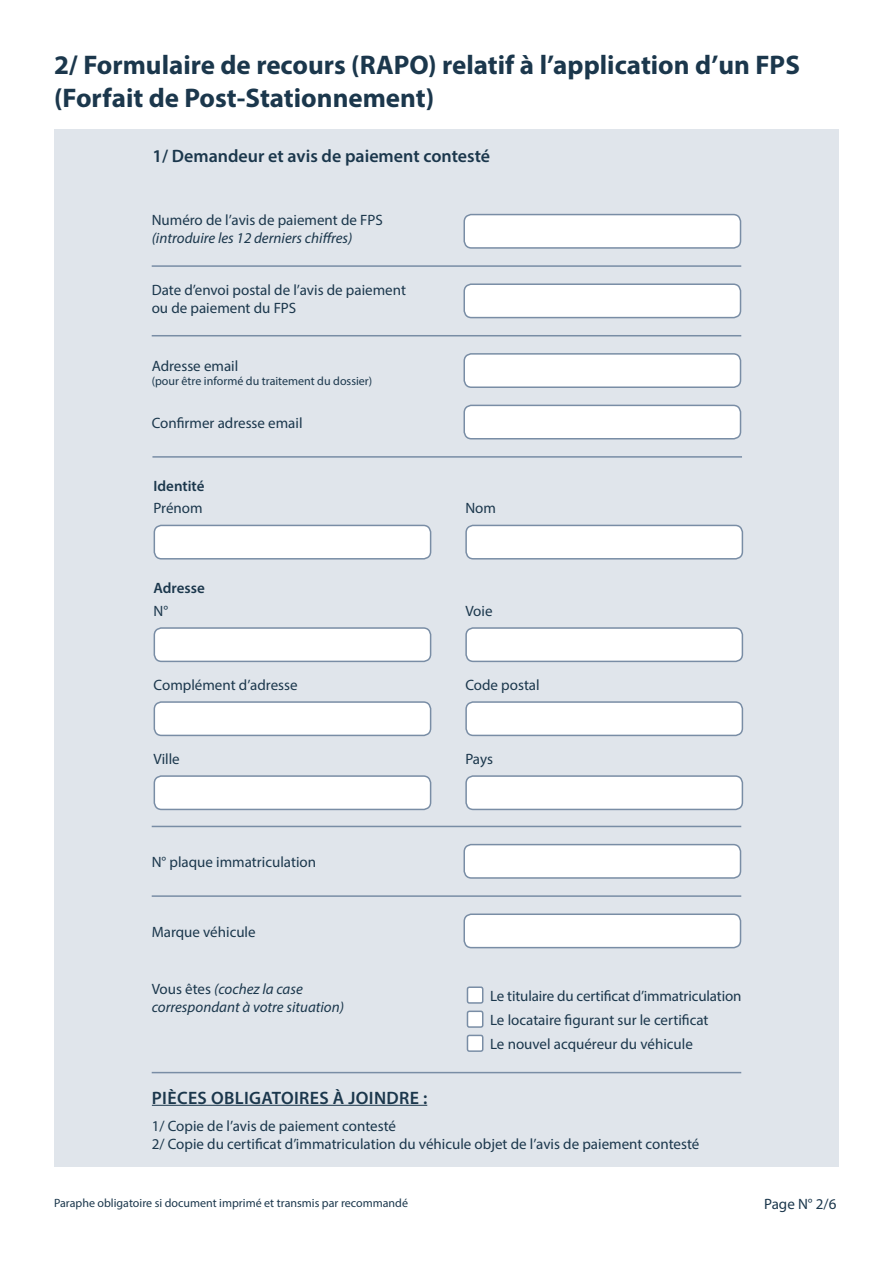
<style>
.page{position:relative;width:893px;height:1263px;background:#fff}
.page>*{position:absolute;margin:0;border:0;box-sizing:border-box;transform-origin:0 0}
.titre{font:700 27px/32.4px "Myriad Pro";color:#1b374c}
.sous_titre{font:600 18px "Myriad Pro";color:#1b374c}
.texte{font:600 18px "Myriad Pro";letter-spacing:.02em;color:#1b374c}
.texte-2{font:15px "Myriad Pro";color:#1b374c}
.Cochez{font:italic 15px "Myriad Pro";color:#1b374c}
.texte-3{font:italic 15px "Myriad Pro";color:#1b374c}
.texte-4{font:600 15px "Myriad Pro";color:#1b374c}
.texte-5{font:12px "Myriad Pro";color:#1b374c}
.s1{font-style:normal}
</style>
<div class="page">
<div style="left:54px;top:129px;width:785px;height:1038px;background:#e0e5eb"></div>
<hr style="left:152px;top:1105px;width:275px;height:1px;background:#1b374c">
<div style="left:464px;top:215px;width:276px;height:33px;background:#fff;border-radius:7px"></div>
<div style="left:463px;top:214px;width:278px;height:35px;border:2px solid #798da5;border-radius:7px"></div>
<div style="left:464px;top:284px;width:276px;height:34px;background:#fff;border-radius:7px"></div>
<div style="left:463px;top:283px;width:278px;height:35px;border:2px solid #798da5;border-radius:7px"></div>
<div style="left:464px;top:354px;width:276px;height:33px;background:#fff;border-radius:7px"></div>
<div style="left:463px;top:353px;width:278px;height:35px;border:2px solid #798da5;border-radius:7px"></div>
<div style="left:464px;top:844px;width:276px;height:34px;background:#fff;border-radius:7px"></div>
<div style="left:463px;top:844px;width:278px;height:35px;border:2px solid #798da5;border-radius:7px"></div>
<div style="left:464px;top:914px;width:276px;height:34px;background:#fff;border-radius:7px"></div>
<div style="left:463px;top:913px;width:278px;height:35px;border:2px solid #798da5;border-radius:7px"></div>
<div style="left:464px;top:405px;width:276px;height:34px;background:#fff;border-radius:7px"></div>
<div style="left:463px;top:405px;width:278px;height:34px;border:2px solid #798da5;border-radius:7px"></div>
<hr style="left:152px;top:265px;width:589px;height:2px;background:#798da5">
<hr style="left:152px;top:335px;width:589px;height:1px;background:#798da5">
<hr style="left:152px;top:826px;width:589px;height:1px;background:#798da5">
<hr style="left:152px;top:895px;width:589px;height:2px;background:#798da5">
<hr style="left:152px;top:1072px;width:589px;height:1px;background:#798da5">
<div style="left:467px;top:987px;width:16px;height:16px;background:#fff;border-radius:2px"></div>
<div style="left:467px;top:986px;width:16px;height:18px;border:2px solid #798da5;border-radius:2px"></div>
<div style="left:467px;top:1011px;width:16px;height:16px;background:#fff;border-radius:2px"></div>
<div style="left:467px;top:1010px;width:16px;height:18px;border:2px solid #798da5;border-radius:2px"></div>
<div style="left:467px;top:1035px;width:16px;height:16px;background:#fff;border-radius:2px"></div>
<div style="left:467px;top:1035px;width:16px;height:17px;border:2px solid #798da5;border-radius:2px"></div>
<div style="left:154px;top:525px;width:277px;height:34px;background:#fff;border-radius:7px"></div>
<div style="left:154px;top:525px;width:277px;height:34px;border:2px solid #798da5;border-radius:7px"></div>
<div style="left:466px;top:525px;width:276px;height:34px;background:#fff;border-radius:7px"></div>
<div style="left:465px;top:525px;width:278px;height:34px;border:2px solid #798da5;border-radius:7px"></div>
<div style="left:154px;top:628px;width:277px;height:33px;background:#fff;border-radius:7px"></div>
<div style="left:154px;top:627px;width:277px;height:35px;border:2px solid #798da5;border-radius:7px"></div>
<div style="left:466px;top:628px;width:276px;height:33px;background:#fff;border-radius:7px"></div>
<div style="left:465px;top:627px;width:278px;height:35px;border:2px solid #798da5;border-radius:7px"></div>
<div style="left:154px;top:702px;width:277px;height:33px;background:#fff;border-radius:7px"></div>
<div style="left:154px;top:701px;width:277px;height:35px;border:2px solid #798da5;border-radius:7px"></div>
<div style="left:466px;top:702px;width:276px;height:33px;background:#fff;border-radius:7px"></div>
<div style="left:465px;top:701px;width:278px;height:35px;border:2px solid #798da5;border-radius:7px"></div>
<div style="left:154px;top:776px;width:277px;height:33px;background:#fff;border-radius:7px"></div>
<div style="left:154px;top:775px;width:277px;height:35px;border:2px solid #798da5;border-radius:7px"></div>
<div style="left:466px;top:776px;width:276px;height:33px;background:#fff;border-radius:7px"></div>
<div style="left:465px;top:775px;width:278px;height:35px;border:2px solid #798da5;border-radius:7px"></div>
<hr style="left:152px;top:456px;width:590px;height:2px;background:#798da5">
<p class="titre" style="left:54px;top:48px;width:747px">2/ Formulaire de recours (RAPO) relatif à l’application d’un FPS (Forfait de Post-Stationnement)</p>
<p class="sous_titre" style="left:152px;top:145px;width:339px">1/ Demandeur et avis de paiement contesté</p>
<p class="texte-2" style="left:152px;top:211px;width:233px">Numéro de l’avis de paiement de FPS</p>
<p class="Cochez" style="left:152px;top:229px;width:202px">(introduire les 12 derniers chiffres)</p>
<p class="texte-2" style="left:152px;top:280px;width:256px">Date d’envoi postal de l’avis de paiement</p>
<p class="texte-2" style="left:152px;top:298px;width:146px">ou de paiement du FPS</p>
<p class="texte-2" style="left:152px;top:357px;width:88px">Adresse email</p>
<p class="texte-5" style="left:152px;top:374px;width:222px">(pour être informé du traitement du dossier)</p>
<p class="texte-2" style="left:152px;top:413px;width:152px">Confirmer adresse email</p>
<p class="texte-4" style="left:154px;top:477px;width:52px">Identité</p>
<p class="texte-2" style="left:154px;top:499px;width:51px">Prénom</p>
<p class="texte-4" style="left:154px;top:578px;width:53px">Adresse</p>
<p class="texte-2" style="left:154px;top:602px;width:16px">N°</p>
<p class="texte-2" style="left:465px;top:499px;width:32px">Nom</p>
<p class="texte-2" style="left:465px;top:602px;width:29px">Voie</p>
<p class="texte-2" style="left:154px;top:676px;width:146px">Complément d’adresse</p>
<p class="texte-2" style="left:465px;top:676px;width:76px">Code postal</p>
<p class="texte-2" style="left:154px;top:750px;width:28px">Ville</p>
<p class="texte-2" style="left:465px;top:750px;width:29px">Pays</p>
<p class="texte-2" style="left:152px;top:853px;width:166px">N° plaque immatriculation</p>
<p class="texte-2" style="left:152px;top:922px;width:105px">Marque véhicule</p>
<p class="texte-3" style="left:152px;top:980px;width:153px"><span class="s1">Vous êtes</span> (cochez la case</p>
<p class="Cochez" style="left:152px;top:998px;width:194px">correspondant à votre situation)</p>
<p class="texte-2" style="left:490px;top:986px;width:253px">Le titulaire du certificat d’immatriculation</p>
<p class="texte-2" style="left:490px;top:1010px;width:220px">Le locataire figurant sur le certificat</p>
<p class="texte-2" style="left:490px;top:1034px;width:204px">Le nouvel acquéreur du véhicule</p>
<p class="texte" style="left:152px;top:1086px;width:277px">PIÈCES OBLIGATOIRES À JOINDRE :</p>
<p class="texte-2" style="left:152px;top:1116px;width:246px">1/ Copie de l’avis de paiement contesté</p>
<p class="texte-2" style="left:152px;top:1134px;width:549px">2/ Copie du certificat d’immatriculation du véhicule objet de l’avis de paiement contesté</p>
<p class="texte-5" style="left:54px;top:1195px;width:355px">Paraphe obligatoire si document imprimé et transmis par recommandé</p>
<p class="texte-2" style="left:764px;top:1195px;width:74px">Page N° 2/6</p>
</div>
